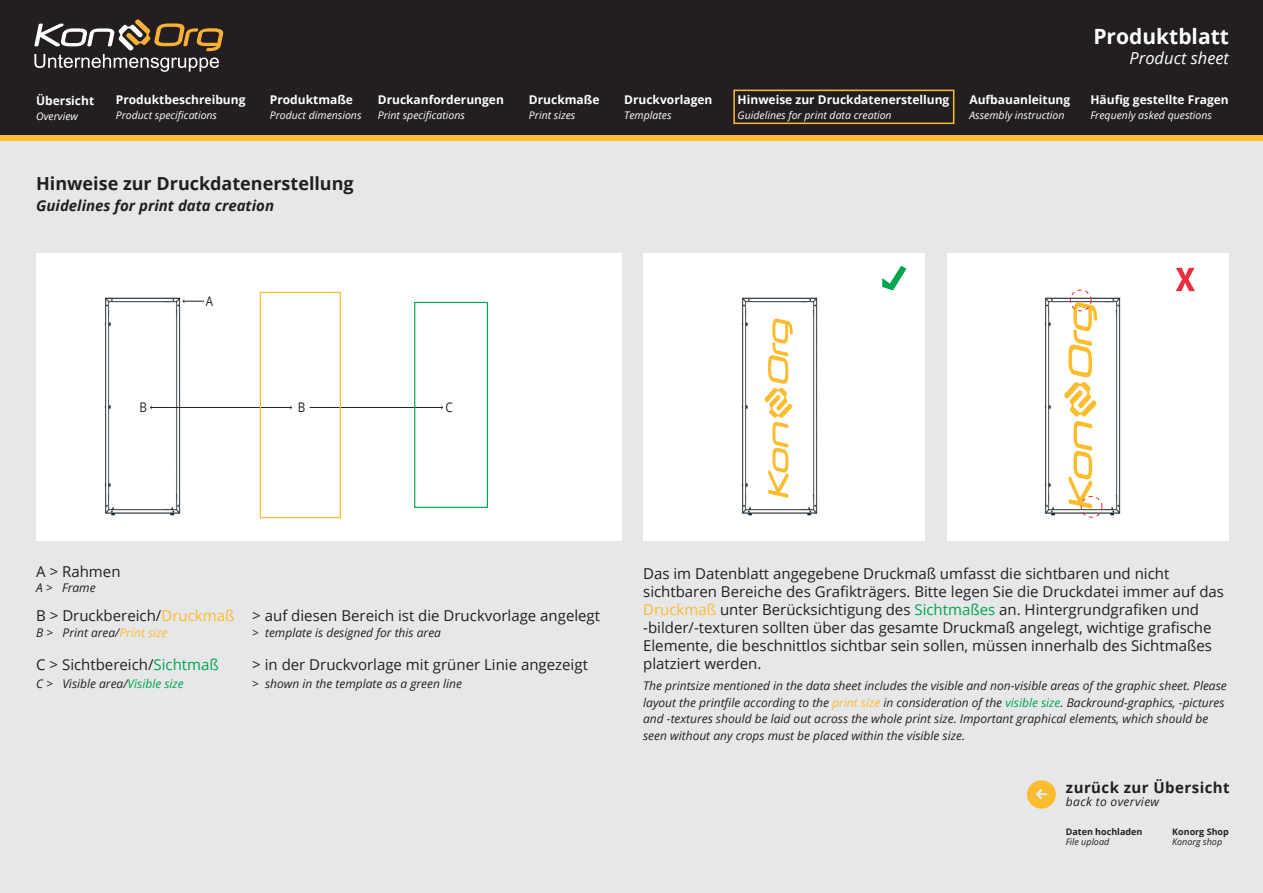
<style>
.page{position:relative;width:1263px;height:893px;background:#e6e7e9}
.page>*{position:absolute;margin:0;border:0;box-sizing:border-box;transform-origin:0 0}
.t1{font:700 21px "Open Sans";color:#fff}
.t2{font:700 18px "Open Sans";color:#231f20}
.t3{font:italic 16.5px "Open Sans";color:#fff}
.t4{font:15px/18px "Open Sans";color:#231f20}
.t5{font:italic 700 15px "Open Sans";color:#231f20}
.t6{font:700 15px "Open Sans";letter-spacing:.03em;color:#231f20}
.t7{font:13.35px "Open Sans";color:#231f20;scale:.87 1}
.t8{font:italic 12px/16.5px "Open Sans";color:#231f20}
.t9{font:700 12px "Open Sans";color:#fff}
.t10{font:italic 12px "Open Sans";letter-spacing:.03em;color:#231f20}
.t11{font:italic 10.5px "Open Sans";color:#fff}
.t12{font:700 9px "Open Sans";color:#231f20}
.t13{font:italic 9px "Open Sans";color:#231f20}
.s1{color:#fdbb2e}
.s2{color:#00a54f}
</style>
<div class="page">
<div style="left:0;top:0;width:1263px;height:140px;background:#231f20"></div>
<div style="left:0;top:135px;width:1263px;height:6px;background:#fdbb2e"></div>
<svg style="left:1027px;top:780px;width:29px;height:29px"></svg>
<svg style="left:34px;top:19px;width:190px;height:53px"></svg>
<div style="left:733px;top:90px;width:221px;height:34px;border:2px solid #fdbb2e"></div>
<div style="left:643px;top:254px;width:281px;height:287px;background:#fff"></div>
<div style="left:948px;top:254px;width:281px;height:287px;background:#fff"></div>
<svg style="left:882px;top:266px;width:24px;height:24px"></svg>
<svg style="left:1176px;top:268px;width:19px;height:23px"></svg>
<div style="left:36px;top:254px;width:586px;height:287px;background:#fff"></div>
<img style="left:104px;top:297px;width:77px;height:218px">
<img style="left:741px;top:297px;width:77px;height:218px">
<img style="left:1044px;top:297px;width:77px;height:218px">
<hr style="left:310px;top:407px;width:133px;height:1px;background:#231f20">
<svg style="left:182px;top:299px;width:22px;height:4px"></svg>
<hr style="left:150px;top:407px;width:142px;height:1px;background:#231f20">
<div style="left:260px;top:292px;width:81px;height:226px;border:1px solid #fdbb2e"></div>
<div style="left:414px;top:302px;width:74px;height:206px;border:1px solid #00a54f"></div>
<svg style="left:763px;top:318px;width:30px;height:180px"></svg>
<svg style="left:1063px;top:290px;width:39px;height:228px"></svg>
<h1 class="t1" style="left:1093px;top:22px;width:137px">Produktblatt</h1>
<p class="t3" style="left:1129px;top:47px;width:101px">Product sheet</p>
<p class="t9" style="left:36px;top:92px;width:60px">Übersicht</p>
<p class="t11" style="left:36px;top:109px;width:43px">Overview</p>
<p class="t9" style="left:116px;top:91px;width:131px">Produktbeschreibung</p>
<p class="t11" style="left:116px;top:108px;width:103px">Product specifications</p>
<p class="t9" style="left:270px;top:91px;width:85px">Produktmaße</p>
<p class="t11" style="left:270px;top:108px;width:93px">Product dimensions</p>
<p class="t9" style="left:378px;top:91px;width:128px">Druckanforderungen</p>
<p class="t11" style="left:378px;top:108px;width:89px">Print specifications</p>
<p class="t9" style="left:529px;top:91px;width:72px">Druckmaße</p>
<p class="t11" style="left:529px;top:108px;width:48px">Print sizes</p>
<p class="t9" style="left:624px;top:91px;width:90px">Druckvorlagen</p>
<p class="t11" style="left:624px;top:108px;width:49px">Templates</p>
<p class="t9" style="left:738px;top:91px;width:213px">Hinweise zur Druckdatenerstellung</p>
<p class="t11" style="left:738px;top:108px;width:156px">Guidelines for print data creation</p>
<p class="t9" style="left:969px;top:91px;width:102px">Aufbauanleitung</p>
<p class="t11" style="left:969px;top:108px;width:97px">Assembly instruction</p>
<p class="t9" style="left:1090px;top:91px;width:140px">Häufig gestellte Fragen</p>
<p class="t11" style="left:1090px;top:108px;width:123px">Frequenly asked questions</p>
<p class="t2" style="left:36px;top:171px;width:319px">Hinweise zur Druckdatenerstellung</p>
<p class="t5" style="left:36px;top:195px;width:239px">Guidelines for print data creation</p>
<p class="t7" style="left:206px;top:292px;width:10px">A</p>
<p class="t7" style="left:140px;top:398px;width:10px">B</p>
<p class="t7" style="left:298px;top:398px;width:10px">B</p>
<p class="t7" style="left:446px;top:398px;width:10px">C</p>
<p class="t4" style="left:36px;top:563px;width:86px">A &gt; Rahmen</p>
<p class="t8" style="left:36px;top:579px;width:61px">A &gt; Frame</p>
<p class="t4" style="left:36px;top:606px;width:565px">B &gt; Druckbereich/<span class="s1">Druckmaß</span> &gt; auf diesen Bereich ist die Druckvorlage angelegt</p>
<p class="t8" style="left:36px;top:624px;width:133px">B &gt; Print area/<span class="s1">Print size</span></p>
<p class="t8" style="left:252px;top:624px;width:190px">&gt; template is designed for this area</p>
<p class="t4" style="left:36px;top:655px;width:184px">C &gt; Sichtbereich/<span class="s2">Sichtmaß</span></p>
<p class="t4" style="left:252px;top:655px;width:337px">&gt; in der Druckvorlage mit grüner Linie angezeigt</p>
<p class="t8" style="left:36px;top:675px;width:149px">C &gt; Visible area/<span class="s2">Visible size</span></p>
<p class="t8" style="left:252px;top:675px;width:211px">&gt; shown in the template as a green line</p>
<p class="t4" style="left:643px;top:564px;width:582px">Das im Datenblatt angegebene Druckmaß umfasst die sichtbaren und nicht sichtbaren Bereiche des Grafikträgers. Bitte legen Sie die Druckdatei immer auf das <span class="s1">Druckmaß</span> unter Berücksichtigung des <span class="s2">Sichtmaßes</span> an. Hintergrundgrafiken und -bilder/-texturen sollten über das gesamte Druckmaß angelegt, wichtige grafische Elemente, die beschnittlos sichtbar sein sollen, müssen innerhalb des Sichtmaßes platziert werden.</p>
<p class="t8" style="left:643px;top:677px;width:585px">The printsize mentioned in the data sheet includes the visible and non-visible areas of the graphic sheet. Please layout the printfile according to the <span class="s1">print size</span> in consideration of the <span class="s2">visible size</span>. Backround-graphics, -pictures and -textures should be laid out across the whole print size. Important graphical elements, which should be seen without any crops must be placed within the visible size.</p>
<p class="t6" style="left:1066px;top:777px;width:165px">zurück zur Übersicht</p>
<p class="t10" style="left:1066px;top:794px;width:95px">back to overview</p>
<p class="t12" style="left:1172px;top:825px;width:58px">Konorg Shop</p>
<p class="t13" style="left:1172px;top:836px;width:52px">Konorg shop</p>
<p class="t12" style="left:1066px;top:825px;width:78px">Daten hochladen</p>
<p class="t13" style="left:1066px;top:836px;width:45px">File upload</p>
</div>
